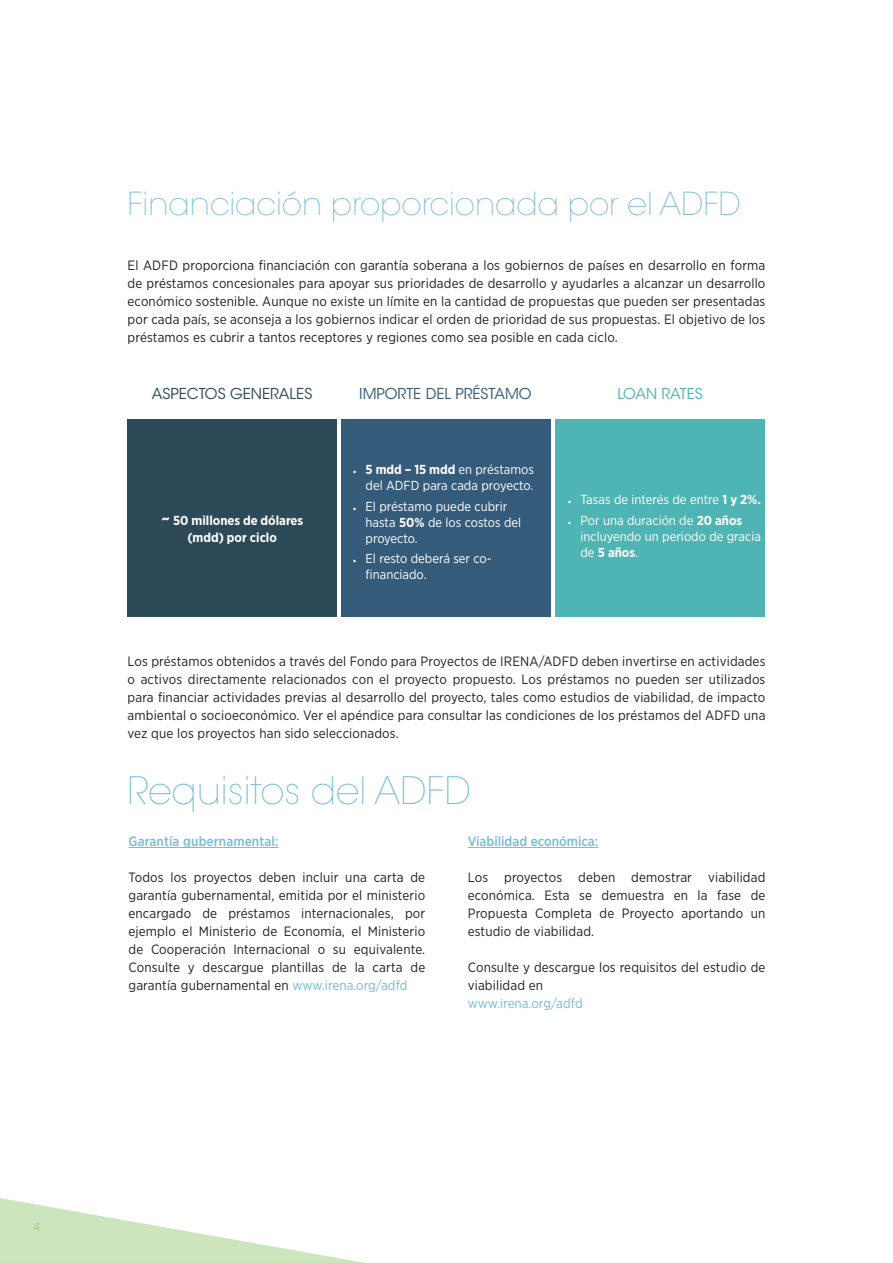
<style>
.page{position:relative;width:893px;height:1263px;background:#fff}
.page>*{position:absolute;margin:0;border:0;box-sizing:border-box;transform-origin:0 0}
.t1{font:200 37.5px "ITC Avant Garde Std";color:#75bbd9}
.t2{font:200 31.5px "ITC Avant Garde Std";color:#75bbd9}
.t3{font:15px "ITC Avant Garde Std";color:#355b7b}
.t4{font:15px "ITC Avant Garde Std";color:#2c4a58}
.t5{font:15px "ITC Avant Garde Std";color:#4fb5b4}
.t6{font:13.5px/18px "Gotham Narrow";letter-spacing:.01em;color:#231f20;text-align:justify}
.t7{font:500 13.5px "Gotham Narrow";letter-spacing:.005em;color:#75bbd9}
.t8{font:13.5px "Gotham Narrow";color:#75bbd9}
.t9{font:13.05px/16.2px "Gotham Narrow";color:#fff}
.t10{font:700 13.05px/16.2px "Gotham Narrow";color:#fff;text-align:center}
.t11{font:12.45px "Gotham Narrow";color:#9bcb7a}
.s1{font-size:19.5px}
.s2{font-family:"Adobe Arabic";font-weight:700}
.s3{font-weight:700}
.s4{font-family:"Adobe Arabic"}
.s5{color:#75bbd9}
</style>
<div class="page">
<div style="left:127px;top:419px;width:210px;height:197px;background:#2c4a58"></div>
<svg style="left:0;top:1198px;width:365px;height:65px"></svg>
<hr style="left:129px;top:847px;width:149px;height:1px;background:#75bbd9">
<hr style="left:468px;top:847px;width:130px;height:1px;background:#75bbd9">
<div style="left:341px;top:419px;width:210px;height:197px;background:#355b7b"></div>
<div style="left:555px;top:419px;width:210px;height:197px;background:#4fb5b4"></div>
<p class="t11" style="left:33px;top:1219px;width:9px">4</p>
<h2 class="t2" style="left:128px;top:185px;width:614px">Financiación proporcionada por el ADFD</h2>
<p class="t6" style="left:128px;top:256px;width:639px">El ADFD proporciona financiación con garantía soberana a los gobiernos de países en desarrollo en forma de préstamos concesionales para apoyar sus prioridades de desarrollo y ayudarles a alcanzar un desarrollo económico sostenible. Aunque no existe un límite en la cantidad de propuestas que pueden ser presentadas por cada país, se aconseja a los gobiernos indicar el orden de prioridad de sus propuestas. El objetivo de los préstamos es cubrir a tantos receptores y regiones como sea posible en cada ciclo.</p>
<p class="t4" style="left:152px;top:385px;width:162px">ASPECTOS GENERALES</p>
<p class="t3" style="left:359px;top:385px;width:174px">IMPORTE DEL PRÉSTAMO</p>
<p class="t5" style="left:617px;top:385px;width:87px">LOAN RATES</p>
<p class="t10" style="left:161px;top:513px;width:144px"><span class="s1">~</span> 50 millones de dólares (mdd) por ciclo</p>
<p class="t9" style="left:353px;top:461px;width:183px;text-align:right"><span class="s2">•</span> <span class="s3">5 mdd – 15 mdd</span> en préstamos del ADFD para cada proyecto.</p>
<p class="t9" style="left:366px;top:498px;width:157px;text-indent:-13px"><span class="s4">•</span> El préstamo puede cubrir hasta <span class="s3">50%</span> de los costos del proyecto.</p>
<p class="t9" style="left:366px;top:550px;width:128px;text-indent:-13px"><span class="s4">•</span> El resto deberá ser co&shy;financiado.</p>
<p class="t9" style="left:568px;top:491px;width:195px"><span class="s4">•</span> Tasas de interés de entre <span class="s3">1 y 2%.</span></p>
<p class="t9" style="left:580px;top:512px;width:182px;text-indent:-13px"><span class="s4">•</span> Por una duración de <span class="s3">20 años </span>incluyendo un periodo de gracia de <span class="s3">5 años</span>.</p>
<p class="t6" style="left:128px;top:652px;width:639px">Los préstamos obtenidos a través del Fondo para Proyectos de IRENA/ADFD deben invertirse en actividades o activos directamente relacionados con el proyecto propuesto. Los préstamos no pueden ser utilizados para financiar actividades previas al desarrollo del proyecto, tales como estudios de viabilidad, de impacto ambiental o socioeconómico. Ver el apéndice para consultar las condiciones de los préstamos del ADFD una vez que los proyectos han sido seleccionados.</p>
<h1 class="t1" style="left:128px;top:769px;width:345px">Requisitos del ADFD</h1>
<p class="t7" style="left:129px;top:833px;width:151px">Garantía gubernamental:</p>
<p class="t6" style="left:129px;top:868px;width:298px">Todos los proyectos deben incluir una carta de garantía gubernamental, emitida por el ministerio encargado de préstamos internacionales, por ejemplo el Ministerio de Economía, el Ministerio de Cooperación Internacional o su equivalente.<br>Consulte y descargue plantillas de la carta de garantía gubernamental en <span class="s5">www.irena.org/adfd</span></p>
<p class="t7" style="left:468px;top:833px;width:132px">Viabilidad económica:</p>
<p class="t6" style="left:468px;top:868px;width:299px">Los proyectos deben demostrar viabilidad económica. Esta se demuestra en la fase de Propuesta Completa de Proyecto aportando un estudio de viabilidad.</p>
<p class="t6" style="left:468px;top:958px;width:299px">Consulte y descargue los requisitos del estudio de viabilidad en</p>
<p class="t8" style="left:468px;top:995px;width:116px">www.irena.org/adfd</p>
</div>
